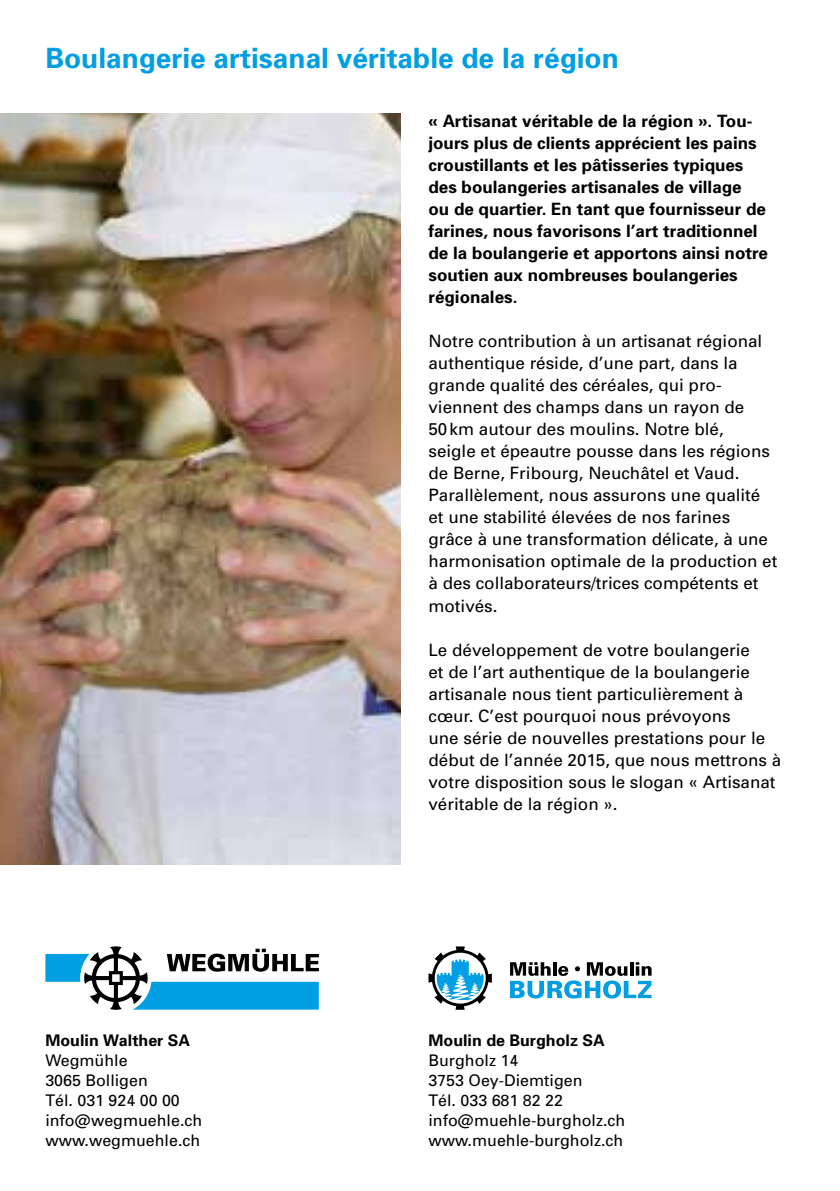
<style>
.page{position:relative;width:840px;height:1191px;background:#fff}
.page>*{position:absolute;margin:0;border:0;box-sizing:border-box;transform-origin:0 0}
.t1{font:700 28px "Univers";color:#009ee3}
.t2{font:17px/22px "Univers";color:#000}
.t3{font:700 17px/22px "Univers";color:#000}
.t4{font:16px/20px "Univers";color:#000}
.t5{font:700 16px "Univers";color:#000}
</style>
<div class="page">
<img style="left:0;top:113px;width:400px;height:752px">
<svg style="left:428px;top:946px;width:63px;height:63px"></svg>
<svg style="left:510px;top:962px;width:141px;height:36px"></svg>
<svg style="left:45px;top:946px;width:274px;height:63px"></svg>
<h1 class="t1" style="left:45px;top:40px;width:574px">Boulangerie artisanal véritable de la région</h1>
<p class="t5" style="left:45px;top:1029px;width:146px">Moulin Walther SA</p>
<p class="t4" style="left:45px;top:1049px;width:158px">Wegmühle<br>3065 Bolligen<br>Tél. 031 924 00 00 info@wegmuehle.ch www.wegmuehle.ch</p>
<p class="t3" style="left:428px;top:110px;width:341px">« Artisanat véritable de la région ». Tou&shy;jours plus de clients apprécient les pains croustillants et les pâtisseries typiques des boulangeries artisanales de village<br>ou de quartier. En tant que fournisseur de farines, nous favorisons l’art traditionnel de la boulangerie et apportons ainsi notre soutien aux nombreuses boulangeries régionales.</p>
<p class="t2" style="left:428px;top:330px;width:350px">Notre contribution à un artisanat régional authentique réside, d’une part, dans la grande qualité des céréales, qui pro&shy;viennent des champs dans un rayon de 50km autour des moulins. Notre blé,<br>seigle et épeautre pousse dans les régions de Berne, Fribourg, Neuchâtel et Vaud.<br>Parallèlement, nous assurons une qualité et une stabilité élevées de nos farines grâce à une transformation délicate, à une harmonisation optimale de la production et à des collaborateurs/trices compétents et motivés.</p>
<p class="t2" style="left:428px;top:638px;width:354px">Le développement de votre boulangerie<br>et de l’art authentique de la boulangerie artisanale nous tient particulièrement à cœur. C’est pourquoi nous prévoyons<br>une série de nouvelles prestations pour le début de l’année 2015, que nous mettrons à votre disposition sous le slogan « Artisanat véritable de la région ».</p>
<p class="t5" style="left:428px;top:1029px;width:178px">Moulin de Burgholz SA</p>
<p class="t4" style="left:428px;top:1049px;width:198px">Burgholz 14<br>3753 Oey-Diemtigen<br>Tél. 033 681 82 22 info@muehle-burgholz.ch www.muehle-burgholz.ch</p>
</div>
